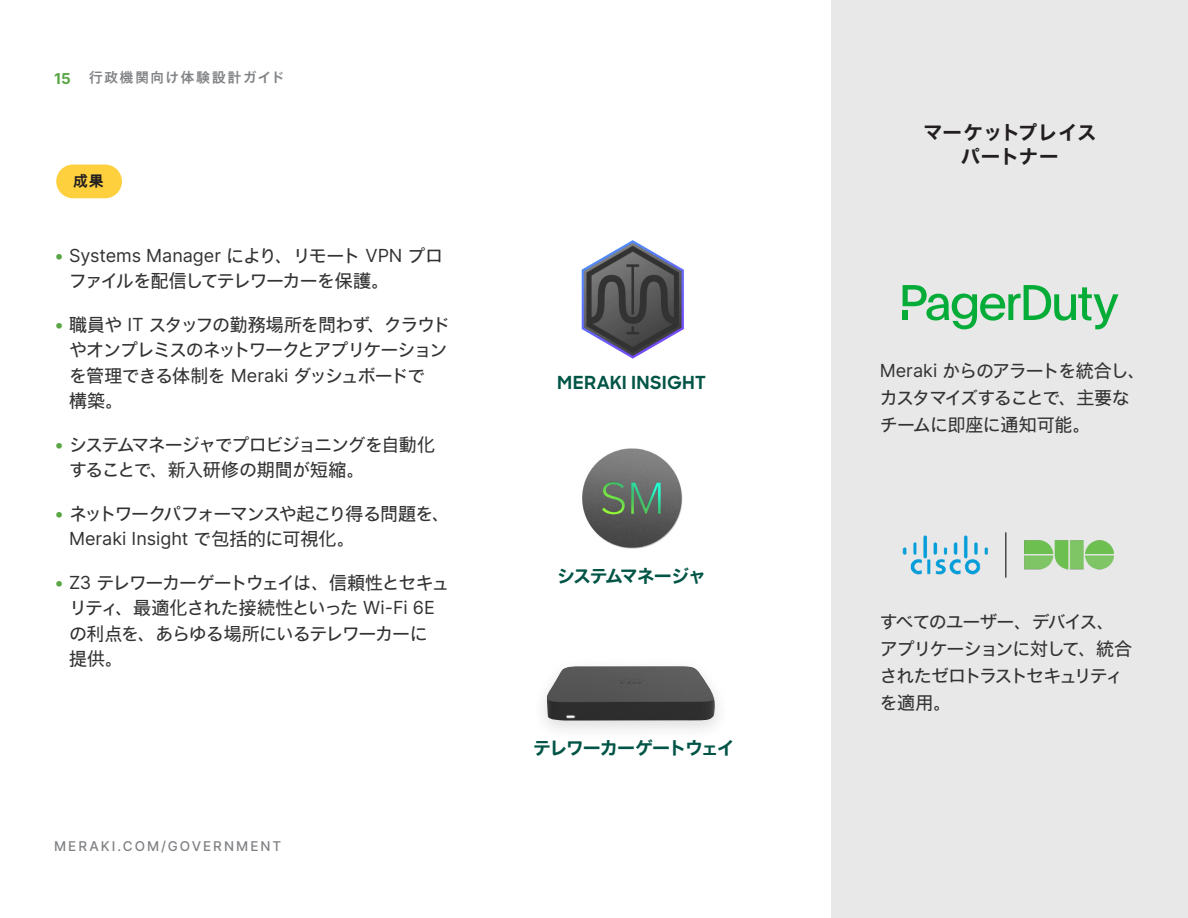
<style>
.page{position:relative;width:1188px;height:918px;background:#fff}
.page>*{position:absolute;margin:0;border:0;box-sizing:border-box;transform-origin:0 0}
._5_-_Heading{font:19.5px/23.4px "Cisco Sans JPN Bold";letter-spacing:.005em;color:#231f20;text-align:center}
._2_-_P_Medium{font:18px/25.5px "Cisco Sans JPN";letter-spacing:-.07em;color:#333}
._5_-_Heading-2{font:18px "Cisco Sans JPN Bold";letter-spacing:-.085em;color:#025546}
._5_-_Heading-3{font:700 18px "Sharp Sans";letter-spacing:.015em;color:#025546}
._6_-_Heading{font:15px "Cisco Sans JPN Bold";color:#231f20}
.t1{font:500 13.5px "Inter";letter-spacing:.15em;color:#808285}
.t2{font:13.5px "Cisco Sans JPN Medium";letter-spacing:.13em;color:#808285}
.s1{font-family:"Inter";font-weight:700;font-size:15px;color:#5aa646}
.s2{font-family:"Inter";color:#5aa646}
.s3{font-family:"Inter"}
</style>
<div class="page">
<div style="left:832px;top:0;width:356px;height:918px;background:#e8e8e8"></div>
<div style="left:56px;top:165px;width:66px;height:33px;background:#fed03d;border-radius:17px"></div>
<img style="left:582px;top:448px;width:101px;height:101px">
<img style="left:581px;top:240px;width:103px;height:119px">
<svg style="left:903px;top:285px;width:215px;height:44px"></svg>
<img style="left:902px;top:532px;width:212px;height:46px">
<div style="left:532px;top:657px;width:198px;height:85px;background:#231f20;opacity:.15"></div>
<img style="left:546px;top:665px;width:171px;height:56px">
<p class="t2" style="left:54px;top:69px;width:232px"><span class="s1">15</span> 行政機関向け体験設計ガイド</p>
<p class="_6_-_Heading" style="left:73px;top:170px;width:32px">成果</p>
<p class="_2_-_P_Medium" style="left:69px;top:243px;width:376px;text-indent:-15px"><span class="s2">•</span> <span class="s3">Systems Manager</span> により、リモート <span class="s3">VPN</span> プロファイルを配信してテレワーカーを保護。</p>
<p class="_2_-_P_Medium" style="left:69px;top:312px;width:383px;text-indent:-15px"><span class="s2">•</span> 職員や <span class="s3">IT</span> スタッフの勤務場所を問わず、クラウドやオンプレミスのネットワークとアプリケーションを管理できる体制を <span class="s3">Meraki</span> ダッシュボードで<br>構築。</p>
<p class="_2_-_P_Medium" style="left:69px;top:432px;width:368px;text-indent:-15px"><span class="s2">•</span> システムマネージャでプロビジョニングを自動化することで、新入研修の期間が短縮。</p>
<p class="_2_-_P_Medium" style="left:69px;top:501px;width:382px;text-indent:-15px"><span class="s2">•</span> ネットワークパフォーマンスや起こり得る問題を、<br><span class="s3">Meraki Insight</span> で包括的に可視化。</p>
<p class="_2_-_P_Medium" style="left:69px;top:570px;width:382px;text-indent:-15px"><span class="s2">•</span> <span class="s3">Z3</span> テレワーカーゲートウェイは、信頼性とセキュリティ、最適化された接続性といった <span class="s3">Wi-Fi 6E</span>の利点を、あらゆる場所にいるテレワーカーに提供。</p>
<p class="t1" style="left:54px;top:836px;width:229px">MERAKI.COM/GOVERNMENT</p>
<p class="_5_-_Heading-3" style="left:557px;top:369px;width:150px">MERAKI INSIGHT</p>
<p class="_5_-_Heading-2" style="left:557px;top:564px;width:150px">システムマネージャ</p>
<p class="_5_-_Heading-2" style="left:533px;top:736px;width:203px">テレワーカーゲートウェイ</p>
<p class="_5_-_Heading" style="left:923px;top:121px;width:175px">マーケットプレイスパートナー</p>
<p class="_2_-_P_Medium" style="left:880px;top:357px;width:267px;line-height:27px"><span class="s3">Meraki</span> からのアラートを統合し、カスタマイズすることで、主要なチームに即座に通知可能。</p>
<p class="_2_-_P_Medium" style="left:880px;top:608px;width:254px;line-height:27px">すべてのユーザー、デバイス、アプリケーションに対して、統合されたゼロトラストセキュリティを適用。</p>
</div>
